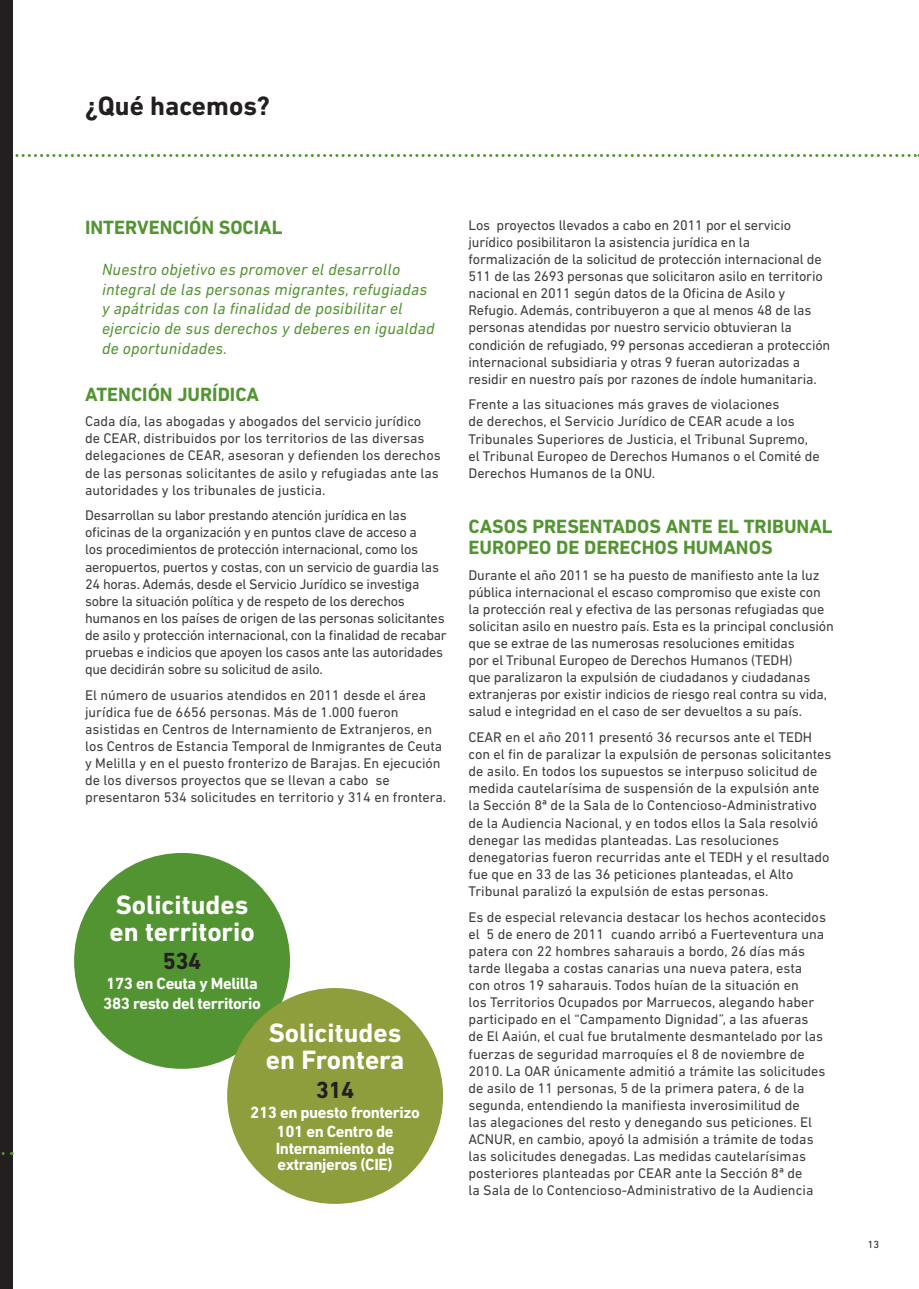
<style>
.page{position:relative;width:919px;height:1289px;background:#fff}
.page>*{position:absolute;margin:0;border:0;box-sizing:border-box;transform-origin:0 0}
.t1{font:700 27px/27px "DIN Next LT Pro";color:#fff}
.t2{font:700 27px "DIN Next LT Pro";color:#231f20}
.t3{font:700 23.7px "DIN Next LT Pro";letter-spacing:-.025em;color:#231f20}
.t4{font:700 19.5px/21px "DIN Next LT Pro";color:#539432}
.t5{font:italic 16.5px/19.8px "DIN Next LT Pro";letter-spacing:.01em;color:#539432}
.t6{font:700 16.5px/19.8px "DIN Next LT Pro";letter-spacing:-.025em;color:#fff}
.t7{font:14.25px/17.1px "DIN Next LT Pro";color:#3e3e3f}
.t8{font:14.25px/17.1px "DIN Next LT Pro";letter-spacing:-.02em;color:#3e3e3f}
.t9{font:10.5px "DIN Next LT Pro";color:#231f20}
</style>
<div class="page">
<svg style="left:15px;top:154px;width:904px;height:3px"></svg>
<div style="left:0;top:0;width:13px;height:1288px;background:#231f20"></div>
<div style="left:74px;top:853px;width:216px;height:215px;background:#539432;border-radius:50%"></div>
<div style="left:227px;top:988px;width:216px;height:215px;background:#8f9e3c;border-radius:50%"></div>
<svg style="left:1px;top:1152px;width:11px;height:2px"></svg>
<h1 class="t2" style="left:85px;top:90px;width:186px">¿Qué hacemos?</h1>
<h3 class="t4" style="left:85px;top:216px;width:199px">INTERVENCIÓN SOCIAL</h3>
<p class="t5" style="left:102px;top:259px;width:334px">Nuestro objetivo es promover el desarrollo integral de las personas migrantes, refugiadas y apátridas con la finalidad de posibilitar el ejercicio de sus derechos y deberes en igualdad de oportunidades.</p>
<h3 class="t4" style="left:85px;top:383px;width:175px">ATENCIÓN JURÍDICA</h3>
<p class="t7" style="left:85px;top:412px;width:357px">Cada día, las abogadas y abogados del servicio jurídico<br>de CEAR, distribuidos por los territorios de las diversas delegaciones de CEAR, asesoran y defienden los derechos de las personas solicitantes de asilo y refugiadas ante las autoridades y los tribunales de justicia.</p>
<p class="t8" style="left:85px;top:506px;width:363px">Desarrollan su labor prestando atención jurídica en las oficinas de la organización y en puntos clave de acceso a<br>los procedimientos de protección internacional, como los aeropuertos, puertos y costas, con un servicio de guardia las 24 horas. Además, desde el Servicio Jurídico se investiga sobre la situación política y de respeto de los derechos humanos en los países de origen de las personas solicitantes de asilo y protección internacional, con la finalidad de recabar pruebas e indicios que apoyen los casos ante las autoridades que decidirán sobre su solicitud de asilo.</p>
<p class="t7" style="left:85px;top:686px;width:362px">El número de usuarios atendidos en 2011 desde el área jurídica fue de 6656 personas. Más de 1.000 fueron asistidas en Centros de Internamiento de Extranjeros, en los Centros de Estancia Temporal de Inmigrantes de Ceuta y Melilla y en el puesto fronterizo de Barajas. En ejecución de los diversos proyectos que se llevan a cabo se presentaron 534 solicitudes en territorio y 314 en frontera.</p>
<h1 class="t1" style="left:109px;top:890px;width:147px">Solicitudes en territorio</h1>
<h2 class="t3" style="left:163px;top:947px;width:40px">534</h2>
<p class="t6" style="left:103px;top:973px;width:159px">173 en Ceuta y Melilla<br>383 resto del territorio</p>
<h1 class="t1" style="left:266px;top:1019px;width:140px">Solicitudes en Frontera</h1>
<h2 class="t3" style="left:316px;top:1075px;width:40px">314</h2>
<p class="t6" style="left:250px;top:1101px;width:171px;text-align:center">213 en puesto fronterizo<br>101 en Centro de</p>
<p class="t6" style="left:276px;top:1139px;width:120px;line-height:16.5px">Internamiento de extranjeros (CIE)</p>
<p class="t7" style="left:468px;top:216px;width:363px">Los proyectos llevados a cabo en 2011 por el servicio jurídico posibilitaron la asistencia jurídica en la formalización de la solicitud de protección internacional de 511 de las 2693 personas que solicitaron asilo en territorio nacional en 2011 según datos de la Oficina de Asilo y Refugio. Además, contribuyeron a que al menos 48 de las personas atendidas por nuestro servicio obtuvieran la condición de refugiado, 99 personas accedieran a protección internacional subsidiaria y otras 9 fueran autorizadas a residir en nuestro país por razones de índole humanitaria.</p>
<p class="t7" style="left:468px;top:396px;width:353px">Frente a las situaciones más graves de violaciones<br>de derechos, el Servicio Jurídico de CEAR acude a los Tribunales Superiores de Justicia, el Tribunal Supremo, el Tribunal Europeo de Derechos Humanos o el Comité de Derechos Humanos de la ONU.</p>
<h3 class="t4" style="left:468px;top:515px;width:366px">CASOS PRESENTADOS ANTE EL TRIBUNAL<br>EUROPEO DE DERECHOS HUMANOS</h3>
<p class="t7" style="left:468px;top:566px;width:367px">Durante el año 2011 se ha puesto de manifiesto ante la luz pública internacional el escaso compromiso que existe con la protección real y efectiva de las personas refugiadas que solicitan asilo en nuestro país. Esta es la principal conclusión que se extrae de las numerosas resoluciones emitidas<br>por el Tribunal Europeo de Derechos Humanos (TEDH)<br>que paralizaron la expulsión de ciudadanos y ciudadanas extranjeras por existir indicios de riesgo real contra su vida, salud e integridad en el caso de ser devueltos a su país.</p>
<p class="t7" style="left:468px;top:728px;width:364px">CEAR en el año 2011 presentó 36 recursos ante el TEDH con el fin de paralizar la expulsión de personas solicitantes de asilo. En todos los supuestos se interpuso solicitud de medida cautelarísima de suspensión de la expulsión ante la Sección 8ª de la Sala de lo Contencioso-Administrativo de la Audiencia Nacional, y en todos ellos la Sala resolvió denegar las medidas planteadas. Las resoluciones denegatorias fueron recurridas ante el TEDH y el resultado fue que en 33 de las 36 peticiones planteadas, el Alto Tribunal paralizó la expulsión de estas personas.</p>
<p class="t7" style="left:468px;top:908px;width:359px">Es de especial relevancia destacar los hechos acontecidos el 5 de enero de 2011 cuando arribó a Fuerteventura una patera con 22 hombres saharauis a bordo, 26 días más tarde llegaba a costas canarias una nueva patera, esta con otros 19 saharauis. Todos huían de la situación en<br>los Territorios Ocupados por Marruecos, alegando haber participado en el “Campamento Dignidad”, a las afueras de El Aaiún, el cual fue brutalmente desmantelado por las fuerzas de seguridad marroquíes el 8 de noviembre de 2010. La OAR únicamente admitió a trámite las solicitudes de asilo de 11 personas, 5 de la primera patera, 6 de la segunda, entendiendo la manifiesta inverosimilitud de<br>las alegaciones del resto y denegando sus peticiones. El ACNUR, en cambio, apoyó la admisión a trámite de todas las solicitudes denegadas. Las medidas cautelarísimas posteriores planteadas por CEAR ante la Sección 8ª de<br>la Sala de lo Contencioso-Administrativo de la Audiencia</p>
<p class="t9" style="left:867px;top:1238px;width:13px">13</p>
</div>
